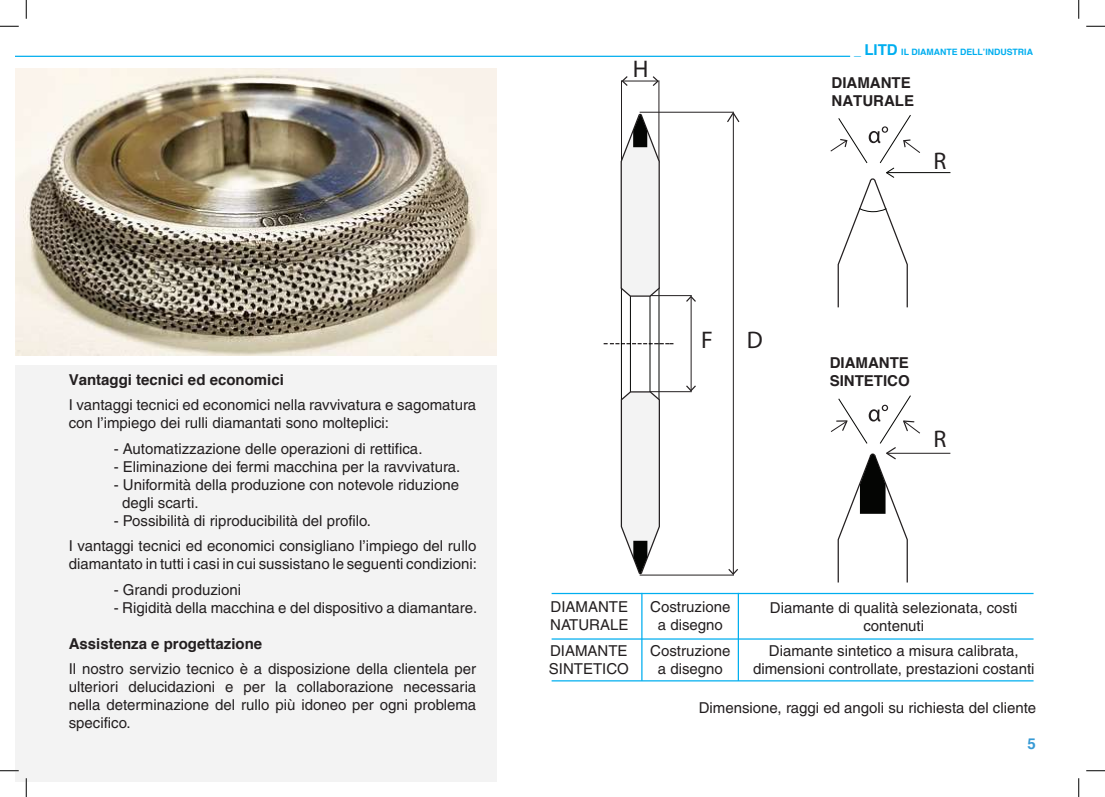
<style>
.page{position:relative;width:1105px;height:797px;background:#fff}
.page>*{position:absolute;margin:0;border:0;box-sizing:border-box;transform-origin:0 0}
.t1{font:24.12px "Myriad Pro";color:#231f20}
.t2{font:15px/18px "Helvetica";color:#231f20}
.t3{font:700 15px/18px "Helvetica";color:#231f20}
.t4{font:700 15px "Helvetica";color:#379ad5}
.t5{font:700 8.75px "Helvetica";color:#00aeef}
.s1{font-size:12.5px}
.s2{font-size:15px}
</style>
<div class="page">
<div style="left:16px;top:365px;width:481px;height:416px;background:#f3f3f3"></div>
<hr style="left:552px;top:593px;width:481px;height:1px;background:#00aeef">
<hr style="left:552px;top:638px;width:481px;height:1px;background:#00aeef">
<hr style="left:552px;top:680px;width:481px;height:1px;background:#00aeef">
<hr style="left:641px;top:593px;width:1px;height:88px;background:#00aeef">
<hr style="left:738px;top:593px;width:1px;height:88px;background:#00aeef">
<img style="left:16px;top:69px;width:481px;height:286px">
<hr style="left:630px;top:295px;width:1px;height:49px;background:#040503">
<hr style="left:650px;top:295px;width:1px;height:49px;background:#040503">
<hr style="left:659px;top:288px;width:1px;height:56px;background:#040503">
<hr style="left:621px;top:288px;width:1px;height:56px;background:#040503">
<svg style="left:604px;top:343px;width:69px;height:1px"></svg>
<hr style="left:630px;top:343px;width:1px;height:48px;background:#040503">
<hr style="left:650px;top:343px;width:1px;height:48px;background:#040503">
<hr style="left:659px;top:343px;width:1px;height:56px;background:#040503">
<hr style="left:621px;top:343px;width:1px;height:56px;background:#040503">
<hr style="left:887px;top:172px;width:63px;height:1px;background:#040503">
<hr style="left:887px;top:453px;width:63px;height:1px;background:#231f20">
<hr style="left:623px;top:81px;width:35px;height:1px;background:#231f20">
<hr style="left:659px;top:81px;width:1px;height:81px;background:#231f20">
<hr style="left:621px;top:81px;width:1px;height:81px;background:#231f20">
<svg style="left:653px;top:76px;width:6px;height:10px"></svg>
<hr style="left:733px;top:114px;width:1px;height:459px;background:#231f20">
<hr style="left:640px;top:575px;width:93px;height:1px;background:#231f20">
<hr style="left:640px;top:112px;width:93px;height:1px;background:#231f20">
<svg style="left:727px;top:112px;width:12px;height:10px"></svg>
<svg style="left:728px;top:569px;width:10px;height:6px"></svg>
<hr style="left:691px;top:297px;width:1px;height:93px;background:#231f20">
<hr style="left:650px;top:391px;width:41px;height:1px;background:#231f20">
<hr style="left:650px;top:295px;width:41px;height:1px;background:#231f20">
<svg style="left:686px;top:296px;width:10px;height:6px"></svg>
<svg style="left:686px;top:385px;width:10px;height:6px"></svg>
<svg style="left:620px;top:113px;width:40px;height:184px"></svg>
<svg style="left:620px;top:390px;width:41px;height:185px"></svg>
<svg style="left:831px;top:115px;width:89px;height:468px"></svg>
<svg style="left:621px;top:76px;width:7px;height:10px"></svg>
<hr style="left:16px;top:56px;width:834px;height:1px;background:#00aeef">
<svg style="left:0;top:25px;width:19px;height:2px"></svg>
<svg style="left:1086px;top:25px;width:19px;height:2px"></svg>
<svg style="left:0;top:770px;width:19px;height:1px"></svg>
<svg style="left:1086px;top:770px;width:19px;height:1px"></svg>
<svg style="left:25px;top:0;width:2px;height:19px"></svg>
<svg style="left:25px;top:778px;width:2px;height:19px"></svg>
<svg style="left:1078px;top:0;width:1px;height:19px"></svg>
<svg style="left:1078px;top:778px;width:1px;height:19px"></svg>
<p class="t3" style="left:69px;top:371px;width:217px">Vantaggi tecnici ed economici</p>
<p class="t2" style="left:69px;top:396px;width:409px">I vantaggi tecnici ed economici nella ravvivatura e sagomatura con l’impiego dei rulli diamantati sono molteplici:</p>
<p class="t2" style="left:114px;top:439px;width:310px">- Automatizzazione delle operazioni di rettifica.</p>
<p class="t2" style="left:114px;top:457px;width:348px">- Eliminazione dei fermi macchina per la ravvivatura.</p>
<p class="t2" style="left:122px;top:475px;width:338px;text-indent:-8px">- Uniformità della produzione con notevole riduzione degli scarti.</p>
<p class="t2" style="left:69px;top:507px;width:409px;line-height:25.5px;text-indent:45px">- Possibilità di riproducibilità del profilo.<br>I vantaggi tecnici ed economici consigliano l’impiego del rullo</p>
<p class="t2" style="left:69px;top:555px;width:410px">diamantato in tutti i casi in cui sussistano le seguenti condizioni:</p>
<p class="t2" style="left:114px;top:580px;width:129px">- Grandi produzioni</p>
<p class="t2" style="left:114px;top:598px;width:365px">- Rigidità della macchina e del dispositivo a diamantare.</p>
<p class="t3" style="left:69px;top:635px;width:195px">Assistenza e progettazione</p>
<p class="t2" style="left:69px;top:660px;width:409px;text-align:justify">Il nostro servizio tecnico è a disposizione della clientela per ulteriori delucidazioni e per la collaborazione necessaria nella determinazione del rullo più idoneo per ogni problema specifico.</p>
<h1 class="t1" style="left:633px;top:54px;width:17px">H</h1>
<h1 class="t1" style="left:701px;top:325px;width:13px">F</h1>
<h1 class="t1" style="left:747px;top:325px;width:18px">D</h1>
<p class="t5" style="left:854px;top:48px;width:180px"><span class="s1">_</span> <span class="s2">LITD</span> IL DIAMANTE DELL’INDUSTRIA</p>
<p class="t3" style="left:831px;top:75px;width:84px">DIAMANTE<br>NATURALE</p>
<h1 class="t1" style="left:933px;top:146px;width:14px">R</h1>
<p class="t3" style="left:830px;top:354px;width:82px">DIAMANTE<br>SINTETICO</p>
<h1 class="t1" style="left:933px;top:424px;width:14px">R</h1>
<p class="t2" style="left:550px;top:598px;width:80px">DIAMANTE<br>NATURALE</p>
<p class="t2" style="left:549px;top:641px;width:82px">DIAMANTE<br>SINTETICO</p>
<p class="t2" style="left:650px;top:598px;width:82px;text-align:center">Costruzione a disegno</p>
<p class="t2" style="left:650px;top:641px;width:82px;text-align:center">Costruzione a disegno</p>
<p class="t2" style="left:770px;top:599px;width:249px;text-align:center">Diamante di qualità selezionata, costi contenuti</p>
<p class="t2" style="left:753px;top:641px;width:283px;text-align:center">Diamante sintetico a misura calibrata, dimensioni controllate, prestazioni costanti</p>
<p class="t2" style="left:699px;top:698px;width:339px">Dimensione, raggi ed angoli su richiesta del cliente</p>
<p class="t4" style="left:1027px;top:737px;width:10px">5</p>
</div>
